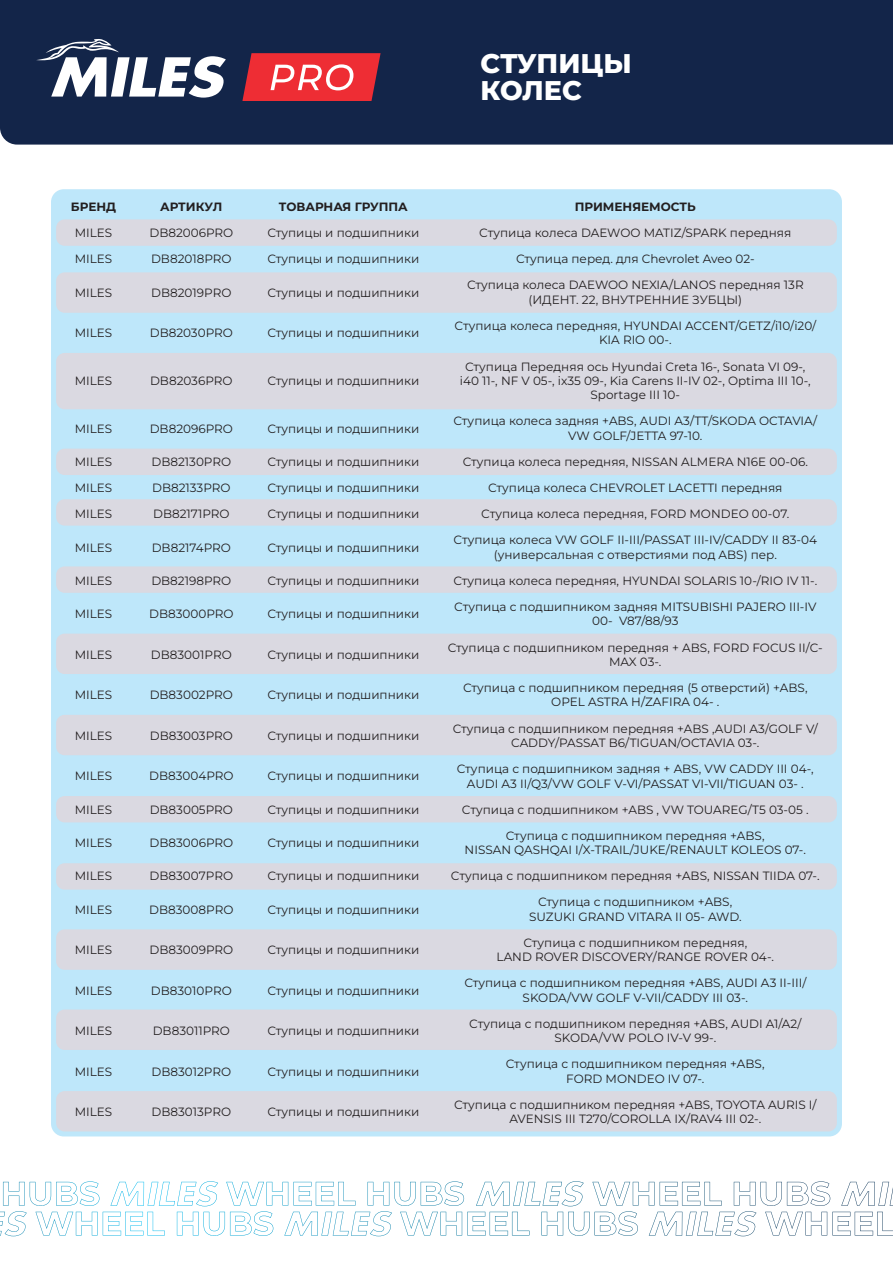
<style>
.page{position:relative;width:893px;height:1263px;background:#fff}
.page>*{position:absolute;margin:0;border:0;box-sizing:border-box;transform-origin:0 0}
.t1{font:800 27px "Montserrat";letter-spacing:-.005em;color:#fff}
.t2{font:12px/14.4px "Montserrat";color:#231f20;text-align:center}
.t3{font:700 12px "Montserrat";color:#231f20}
</style>
<div class="page">
<div style="left:51px;top:189px;width:791px;height:947px;background:#bee7fa;border-radius:13px"></div>
<div style="left:56px;top:219px;width:781px;height:27px;background:#dad9e1;border-radius:9px"></div>
<div style="left:56px;top:272px;width:781px;height:41px;background:#dad9e1;border-radius:9px"></div>
<div style="left:56px;top:353px;width:781px;height:56px;background:#dad9e1;border-radius:9px"></div>
<div style="left:56px;top:449px;width:781px;height:26px;background:#dad9e1;border-radius:9px"></div>
<div style="left:56px;top:499px;width:781px;height:27px;background:#dad9e1;border-radius:9px"></div>
<div style="left:56px;top:566px;width:781px;height:27px;background:#dad9e1;border-radius:9px"></div>
<div style="left:56px;top:634px;width:781px;height:40px;background:#dad9e1;border-radius:9px"></div>
<div style="left:56px;top:715px;width:781px;height:40px;background:#dad9e1;border-radius:9px"></div>
<div style="left:56px;top:796px;width:781px;height:26px;background:#dad9e1;border-radius:9px"></div>
<div style="left:56px;top:863px;width:781px;height:27px;background:#dad9e1;border-radius:9px"></div>
<div style="left:56px;top:929px;width:781px;height:41px;background:#dad9e1;border-radius:9px"></div>
<div style="left:56px;top:1009px;width:781px;height:41px;background:#dad9e1;border-radius:9px"></div>
<div style="left:56px;top:1091px;width:781px;height:40px;background:#dad9e1;border-radius:9px"></div>
<div style="left:0;top:0;width:893px;height:145px;background:#132549"></div>
<svg style="left:242px;top:53px;width:139px;height:48px;background:#df434b"></svg>
<svg style="left:36px;top:39px;width:190px;height:59px"></svg>
<svg style="left:196px;top:1181px;width:634px;height:25px"></svg>
<p class="t1" style="left:480px;top:45px;width:153px">СТУПИЦЫ</p>
<p class="t1" style="left:480px;top:72px;width:103px">КОЛЕС</p>
<p class="t3" style="left:71px;top:199px;width:47px">БРЕНД</p>
<p class="t3" style="left:160px;top:199px;width:64px">АРТИКУЛ</p>
<p class="t3" style="left:279px;top:199px;width:130px">ТОВАРНАЯ ГРУППА</p>
<p class="t3" style="left:575px;top:199px;width:123px">ПРИМЕНЯЕМОСТЬ</p>
<p class="t2" style="left:75px;top:225px;width:39px">MILES</p>
<p class="t2" style="left:149px;top:225px;width:85px">DB82006PRO</p>
<p class="t2" style="left:267px;top:225px;width:153px">Ступицы и подшипники</p>
<p class="t2" style="left:479px;top:225px;width:314px">Ступица колеса DAEWOO MATIZ/SPARK передняя</p>
<p class="t2" style="left:75px;top:252px;width:39px">MILES</p>
<p class="t2" style="left:151px;top:252px;width:82px">DB82018PRO</p>
<p class="t2" style="left:267px;top:252px;width:153px">Ступицы и подшипники</p>
<p class="t2" style="left:516px;top:252px;width:240px">Ступица перед. для Chevrolet Aveo 02-</p>
<p class="t2" style="left:75px;top:285px;width:39px">MILES</p>
<p class="t2" style="left:151px;top:285px;width:82px">DB82019PRO</p>
<p class="t2" style="left:267px;top:285px;width:153px">Ступицы и подшипники</p>
<p class="t2" style="left:467px;top:278px;width:338px">Ступица колеса DAEWOO NEXIA/LANOS передняя 13R (ИДЕНТ. 22, ВНУТРЕННИЕ ЗУБЦЫ)</p>
<p class="t2" style="left:75px;top:325px;width:39px">MILES</p>
<p class="t2" style="left:150px;top:325px;width:85px">DB82030PRO</p>
<p class="t2" style="left:267px;top:325px;width:153px">Ступицы и подшипники</p>
<p class="t2" style="left:455px;top:318px;width:363px">Ступица колеса передняя, HYUNDAI ACCENT/GETZ/i10/i20/<br>KIA RIO 00-.</p>
<p class="t2" style="left:75px;top:373px;width:39px">MILES</p>
<p class="t2" style="left:150px;top:373px;width:84px">DB82036PRO</p>
<p class="t2" style="left:267px;top:373px;width:153px">Ступицы и подшипники</p>
<p class="t2" style="left:460px;top:359px;width:352px">Ступица Передняя ось Hyundai Creta 16-, Sonata VI 09-, i40 11-, NF V 05-, ix35 09-, Kia Carens II-IV 02-, Optima III 10-,<br>Sportage III 10-</p>
<p class="t2" style="left:75px;top:421px;width:39px">MILES</p>
<p class="t2" style="left:150px;top:421px;width:85px">DB82096PRO</p>
<p class="t2" style="left:267px;top:421px;width:153px">Ступицы и подшипники</p>
<p class="t2" style="left:454px;top:414px;width:365px">Ступица колеса задняя +ABS, AUDI A3/TT/SKODA OCTAVIA/<br>VW GOLF/JETTA 97-10.</p>
<p class="t2" style="left:75px;top:454px;width:39px">MILES</p>
<p class="t2" style="left:151px;top:454px;width:81px">DB82130PRO</p>
<p class="t2" style="left:267px;top:454px;width:153px">Ступицы и подшипники</p>
<p class="t2" style="left:463px;top:454px;width:347px">Ступица колеса передняя, NISSAN ALMERA N16E 00-06.</p>
<p class="t2" style="left:75px;top:480px;width:39px">MILES</p>
<p class="t2" style="left:152px;top:480px;width:80px">DB82133PRO</p>
<p class="t2" style="left:267px;top:480px;width:153px">Ступицы и подшипники</p>
<p class="t2" style="left:488px;top:480px;width:296px">Ступица колеса CHEVROLET LACETTI передняя</p>
<p class="t2" style="left:75px;top:506px;width:39px">MILES</p>
<p class="t2" style="left:153px;top:506px;width:78px">DB82171PRO</p>
<p class="t2" style="left:267px;top:506px;width:153px">Ступицы и подшипники</p>
<p class="t2" style="left:481px;top:506px;width:310px">Ступица колеса передняя, FORD MONDEO 00-07.</p>
<p class="t2" style="left:75px;top:540px;width:39px">MILES</p>
<p class="t2" style="left:152px;top:540px;width:81px">DB82174PRO</p>
<p class="t2" style="left:267px;top:540px;width:153px">Ступицы и подшипники</p>
<p class="t2" style="left:454px;top:533px;width:365px">Ступица колеса VW GOLF II-III/PASSAT III-IV/CADDY II 83-04 (универсальная с отверстиями под ABS) пер.</p>
<p class="t2" style="left:75px;top:573px;width:39px">MILES</p>
<p class="t2" style="left:151px;top:573px;width:81px">DB82198PRO</p>
<p class="t2" style="left:267px;top:573px;width:153px">Ступицы и подшипники</p>
<p class="t2" style="left:453px;top:573px;width:365px">Ступица колеса передняя, HYUNDAI SOLARIS 10-/RIO IV 11-.</p>
<p class="t2" style="left:75px;top:606px;width:39px">MILES</p>
<p class="t2" style="left:149px;top:606px;width:86px">DB83000PRO</p>
<p class="t2" style="left:267px;top:606px;width:153px">Ступицы и подшипники</p>
<p class="t2" style="left:454px;top:599px;width:364px">Ступица с подшипником задняя MITSUBISHI PAJERO III-IV<br>00- V87/88/93</p>
<p class="t2" style="left:75px;top:647px;width:39px">MILES</p>
<p class="t2" style="left:151px;top:647px;width:82px">DB83001PRO</p>
<p class="t2" style="left:267px;top:647px;width:153px">Ступицы и подшипники</p>
<p class="t2" style="left:448px;top:640px;width:377px">Ступица с подшипником передняя + ABS, FORD FOCUS II/C-<br>MAX 03-.</p>
<p class="t2" style="left:75px;top:687px;width:39px">MILES</p>
<p class="t2" style="left:150px;top:687px;width:85px">DB83002PRO</p>
<p class="t2" style="left:267px;top:687px;width:153px">Ступицы и подшипники</p>
<p class="t2" style="left:463px;top:680px;width:346px">Ступица с подшипником передняя (5 отверстий) +ABS,<br>OPEL ASTRA H/ZAFIRA 04- .</p>
<p class="t2" style="left:75px;top:728px;width:39px">MILES</p>
<p class="t2" style="left:150px;top:728px;width:85px">DB83003PRO</p>
<p class="t2" style="left:267px;top:728px;width:153px">Ступицы и подшипники</p>
<p class="t2" style="left:453px;top:721px;width:367px">Ступица с подшипником передняя +ABS ,AUDI A3/GOLF V/<br>CADDY/PASSAT B6/TIGUAN/OCTAVIA 03-.</p>
<p class="t2" style="left:75px;top:768px;width:39px">MILES</p>
<p class="t2" style="left:149px;top:768px;width:86px">DB83004PRO</p>
<p class="t2" style="left:267px;top:768px;width:153px">Ступицы и подшипники</p>
<p class="t2" style="left:457px;top:761px;width:358px">Ступица с подшипником задняя + ABS, VW CADDY III 04-,<br>AUDI A3 II/Q3/VW GOLF V-VI/PASSAT VI-VII/TIGUAN 03- .</p>
<p class="t2" style="left:75px;top:802px;width:39px">MILES</p>
<p class="t2" style="left:150px;top:802px;width:85px">DB83005PRO</p>
<p class="t2" style="left:267px;top:802px;width:153px">Ступицы и подшипники</p>
<p class="t2" style="left:462px;top:802px;width:348px">Ступица с подшипником +ABS , VW TOUAREG/T5 03-05 .</p>
<p class="t2" style="left:75px;top:835px;width:39px">MILES</p>
<p class="t2" style="left:149px;top:835px;width:85px">DB83006PRO</p>
<p class="t2" style="left:267px;top:835px;width:153px">Ступицы и подшипники</p>
<p class="t2" style="left:465px;top:828px;width:343px">Ступица с подшипником передняя +ABS,<br>NISSAN QASHQAI I/X-TRAIL/JUKE/RENAULT KOLEOS 07-.</p>
<p class="t2" style="left:75px;top:868px;width:39px">MILES</p>
<p class="t2" style="left:150px;top:868px;width:85px">DB83007PRO</p>
<p class="t2" style="left:267px;top:868px;width:153px">Ступицы и подшипники</p>
<p class="t2" style="left:451px;top:868px;width:370px">Ступица с подшипником передняя +ABS, NISSAN TIIDA 07-.</p>
<p class="t2" style="left:75px;top:902px;width:39px">MILES</p>
<p class="t2" style="left:149px;top:902px;width:86px">DB83008PRO</p>
<p class="t2" style="left:267px;top:902px;width:153px">Ступицы и подшипники</p>
<p class="t2" style="left:529px;top:895px;width:214px">Ступица с подшипником +ABS,<br>SUZUKI GRAND VITARA II 05- AWD.</p>
<p class="t2" style="left:75px;top:942px;width:39px">MILES</p>
<p class="t2" style="left:149px;top:942px;width:85px">DB83009PRO</p>
<p class="t2" style="left:267px;top:942px;width:153px">Ступицы и подшипники</p>
<p class="t2" style="left:497px;top:935px;width:279px">Ступица с подшипником передняя,<br>LAND ROVER DISCOVERY/RANGE ROVER 04-.</p>
<p class="t2" style="left:75px;top:983px;width:39px">MILES</p>
<p class="t2" style="left:151px;top:983px;width:82px">DB83010PRO</p>
<p class="t2" style="left:267px;top:983px;width:153px">Ступицы и подшипники</p>
<p class="t2" style="left:464px;top:976px;width:343px">Ступица с подшипником передняя +ABS, AUDI A3 II-III/<br>SKODA/VW GOLF V-VII/CADDY III 03-.</p>
<p class="t2" style="left:75px;top:1023px;width:39px">MILES</p>
<p class="t2" style="left:153px;top:1023px;width:79px">DB83011PRO</p>
<p class="t2" style="left:267px;top:1023px;width:153px">Ступицы и подшипники</p>
<p class="t2" style="left:469px;top:1016px;width:334px">Ступица с подшипником передняя +ABS, AUDI A1/A2/<br>SKODA/VW POLO IV-V 99-.</p>
<p class="t2" style="left:75px;top:1064px;width:39px">MILES</p>
<p class="t2" style="left:151px;top:1064px;width:81px">DB83012PRO</p>
<p class="t2" style="left:267px;top:1064px;width:153px">Ступицы и подшипники</p>
<p class="t2" style="left:506px;top:1057px;width:260px">Ступица с подшипником передняя +ABS,<br>FORD MONDEO IV 07-.</p>
<p class="t2" style="left:75px;top:1104px;width:39px">MILES</p>
<p class="t2" style="left:152px;top:1104px;width:81px">DB83013PRO</p>
<p class="t2" style="left:267px;top:1104px;width:153px">Ступицы и подшипники</p>
<p class="t2" style="left:454px;top:1097px;width:364px">Ступица с подшипником передняя +ABS, TOYOTA AURIS I/<br>AVENSIS III T270/COROLLA IX/RAV4 III 02-.</p>
</div>
